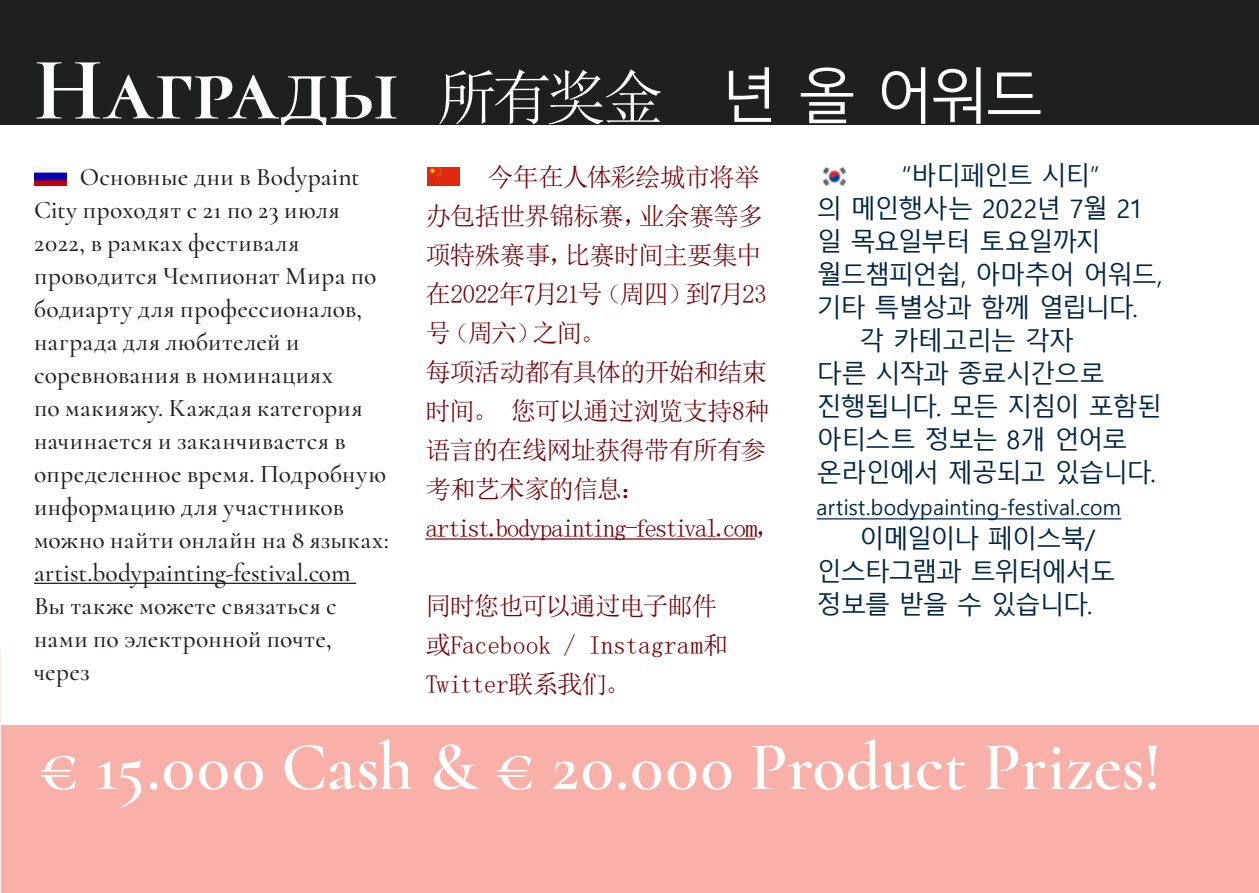
<style>
.page{position:relative;width:1259px;height:893px;background:#fff}
.page>*{position:absolute;margin:0;border:0;box-sizing:border-box;transform-origin:0 0}
.Header_32_SC{font:700 90px "Cormorant SC";color:#fff}
.Text_11_White_Semibo{font:600 69px "Cormorant";color:#fff}
.Text_11_Left_Justifi{font:500 25.5px/33px "Cormorant";letter-spacing:.015em;color:#231f20}
.Text_11_Left_Justifi-2{font:25.5px/33px "Malgun Gothic";letter-spacing:-.055em;color:#002644}
.Text_11_White_Semibo-2{font:25.5px/39px "Sim Sun";letter-spacing:-.04em;color:#770006}
.Text_11_White_Semibo-3{font:25.5px/39px "Sim Sun";letter-spacing:-.02em;color:#770006}
.Text_11_White_Semibo-4{font:25.5px "Sim Sun";letter-spacing:-.085em;color:#770006}
.Text_11_Left_Justifi-3{font:21px "Malgun Gothic";letter-spacing:.01em;color:#002644}
.s1{font-family:"Sim Sun";font-weight:400;font-size:60px}
.s2{font-family:"Malgun Gothic";font-weight:400;font-size:60px}
</style>
<div class="page">
<div style="left:2px;top:725px;width:1257px;height:168px;background:#f9b0a8"></div>
<div style="left:0;top:0;width:1259px;height:125px;background:#1e2020"></div>
<hr style="left:34px;top:583px;width:322px;height:1px;background:#231f20">
<hr style="left:425px;top:538px;width:330px;height:2px;background:#770006">
<hr style="left:816px;top:518px;width:305px;height:1px;background:#002644">
<img style="left:0;top:651px;width:1px;height:242px">
<img style="left:35px;top:172px;width:32px;height:13px">
<img style="left:822px;top:168px;width:25px;height:17px">
<img style="left:427px;top:168px;width:33px;height:17px">
<p class="Header_32_SC" style="left:34px;top:34px;width:1011px">Награды <span class="s1">所有奖金</span> <span class="s2">년 올 어워드</span></p>
<p class="Text_11_Left_Justifi" style="left:34px;top:160px;width:356px;text-indent:46px">Основные дни в Bodypaint<br>City проходят с 21 по 23 июля<br>2022, в рамках фестиваля проводится Чемпионат Мира по бодиарту для профессионалов, награда для любителей и соревнования в номинациях<br>по макияжу. Каждая категория начинается и заканчивается в определенное время. Подробную информацию для участников можно найти онлайн на 8 языках:</p>
<p class="Text_11_Left_Justifi" style="left:34px;top:556px;width:318px">artist.bodypainting-festival.com</p>
<p class="Text_11_Left_Justifi" style="left:34px;top:589px;width:304px">Вы также можете связаться с нами по электронной почте, через</p>
<p class="Text_11_Left_Justifi-2" style="left:816px;top:160px;width:347px;text-indent:85px">“바디페인트 시티”<br>의 메인행사는 2022년 7월 21 일 목요일부터 토요일까지 월드챔피언쉽, 아마추어 어워드, 기타 특별상과 함께 열립니다.</p>
<p class="Text_11_Left_Justifi-2" style="left:816px;top:325px;width:347px;text-indent:43px">각 카테고리는 각자<br>다른 시작과 종료시간으로 진행됩니다. 모든 지침이 포함된 아티스트 정보는 8개 언어로 온라인에서 제공되고 있습니다.</p>
<p class="Text_11_Left_Justifi-3" style="left:816px;top:495px;width:306px">artist.bodypainting-festival.com</p>
<p class="Text_11_Left_Justifi-2" style="left:816px;top:523px;width:300px;text-indent:43px">이메일이나 페이스북/ 인스타그램과 트위터에서도 정보를 받을 수 있습니다.</p>
<p class="Text_11_White_Semibo-2" style="left:425px;top:157px;width:343px;text-indent:62px">今年在人体彩绘城市将举办包括世界锦标赛，业余赛等多项特殊赛事，比赛时间主要集中在2022年7月21号（周四）到7月23号（周六）之间。</p>
<p class="Text_11_White_Semibo-2" style="left:425px;top:352px;width:346px">每项活动都有具体的开始和结束时间。 您可以通过浏览支持8种语言的在线网址获得带有所有参考和艺术家的信息：</p>
<p class="Text_11_White_Semibo-4" style="left:425px;top:515px;width:357px">artist.bodypainting-festival.com，</p>
<p class="Text_11_White_Semibo-3" style="left:425px;top:586px;width:305px">同时您也可以通过电子邮件或Facebook / Instagram和<br>Twitter联系我们。</p>
<p class="Text_11_White_Semibo" style="left:38px;top:724px;width:1124px">€ 15.000 Cash &amp; € 20.000 Product Prizes!</p>
</div>
